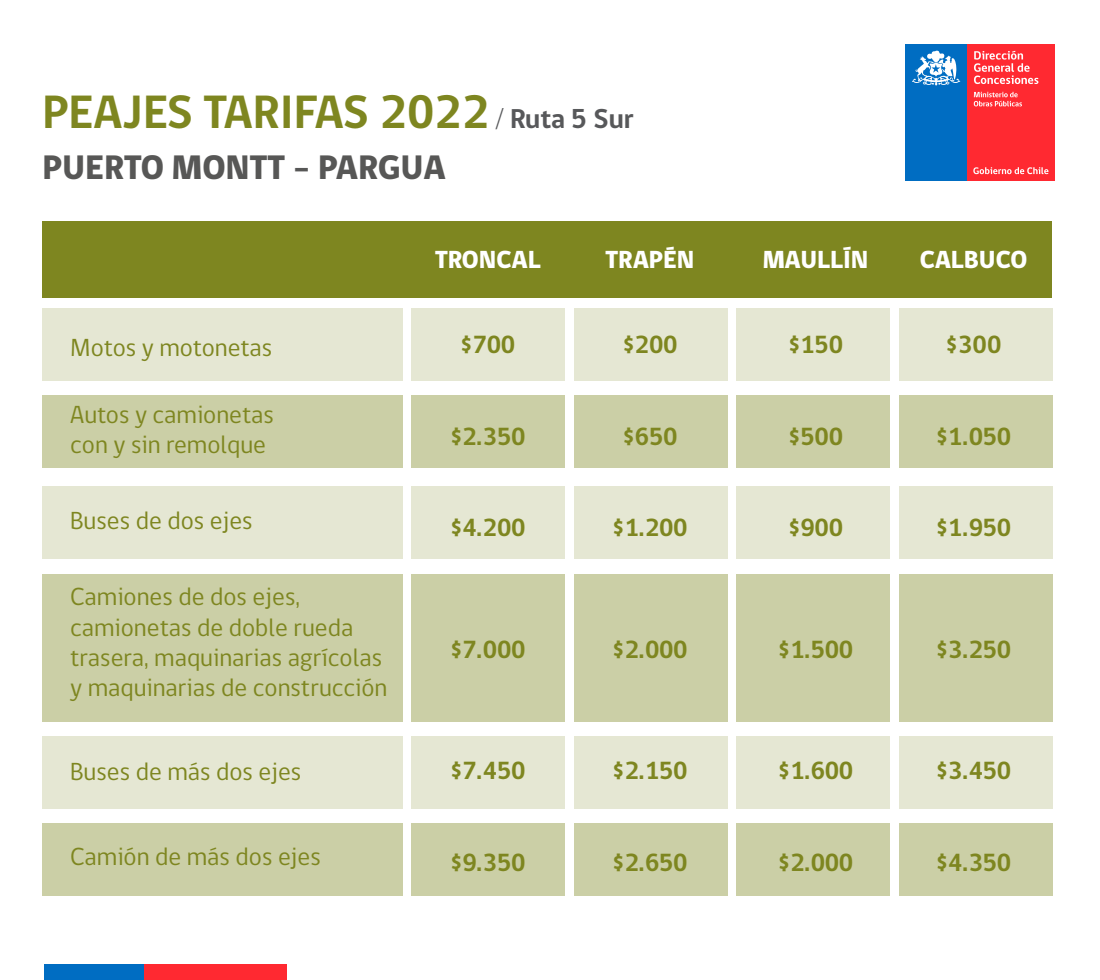
<style>
.page{position:relative;width:1100px;height:980px;background:#fff}
.page>*{position:absolute;margin:0;border:0;box-sizing:border-box;transform-origin:0 0}
.t1{font:700 48px "gob CL";color:#7e8620}
.t2{font:800 35px "gob CL";color:#575756}
.t3{font:25.4px/30.4px "gob CL";color:#7e8620}
.t4{font:700 25.4px "gob CL";letter-spacing:-.015em;color:#7e8620}
.t5{font:800 25.4px "gob CL";color:#fff}
.s1{font-size:28px;color:#57585a}
</style>
<div class="page">
<div style="left:899px;top:309px;width:154px;height:72px;background:#e5e7d3"></div>
<div style="left:899px;top:395px;width:154px;height:73px;background:#cbcfa6"></div>
<div style="left:899px;top:486px;width:154px;height:73px;background:#e5e7d3"></div>
<div style="left:899px;top:574px;width:154px;height:147px;background:#cbcfa6"></div>
<div style="left:899px;top:737px;width:154px;height:72px;background:#e5e7d3"></div>
<div style="left:899px;top:823px;width:154px;height:73px;background:#cbcfa6"></div>
<div style="left:736px;top:309px;width:154px;height:72px;background:#e5e7d3"></div>
<div style="left:736px;top:395px;width:154px;height:73px;background:#cbcfa6"></div>
<div style="left:736px;top:486px;width:154px;height:73px;background:#e5e7d3"></div>
<div style="left:736px;top:574px;width:154px;height:147px;background:#cbcfa6"></div>
<div style="left:736px;top:737px;width:154px;height:72px;background:#e5e7d3"></div>
<div style="left:736px;top:823px;width:154px;height:73px;background:#cbcfa6"></div>
<div style="left:574px;top:309px;width:154px;height:72px;background:#e5e7d3"></div>
<div style="left:574px;top:395px;width:154px;height:73px;background:#cbcfa6"></div>
<div style="left:574px;top:486px;width:154px;height:73px;background:#e5e7d3"></div>
<div style="left:574px;top:574px;width:154px;height:147px;background:#cbcfa6"></div>
<div style="left:574px;top:737px;width:154px;height:72px;background:#e5e7d3"></div>
<div style="left:574px;top:823px;width:154px;height:73px;background:#cbcfa6"></div>
<div style="left:411px;top:309px;width:154px;height:72px;background:#e5e7d3"></div>
<div style="left:411px;top:395px;width:154px;height:73px;background:#cbcfa6"></div>
<div style="left:411px;top:486px;width:154px;height:73px;background:#e5e7d3"></div>
<div style="left:411px;top:574px;width:154px;height:147px;background:#cbcfa6"></div>
<div style="left:411px;top:737px;width:154px;height:72px;background:#e5e7d3"></div>
<div style="left:411px;top:823px;width:154px;height:73px;background:#cbcfa6"></div>
<div style="left:42px;top:309px;width:361px;height:72px;background:#e5e7d3"></div>
<div style="left:42px;top:395px;width:361px;height:73px;background:#cbcfa6"></div>
<div style="left:42px;top:486px;width:361px;height:73px;background:#e5e7d3"></div>
<div style="left:42px;top:574px;width:361px;height:147px;background:#cbcfa6"></div>
<div style="left:42px;top:737px;width:361px;height:72px;background:#e5e7d3"></div>
<div style="left:42px;top:823px;width:361px;height:73px;background:#cbcfa6"></div>
<div style="left:42px;top:222px;width:1010px;height:76px;background:#7e8620"></div>
<div style="left:967px;top:44px;width:88px;height:137px;background:#ff2931"></div>
<div style="left:905px;top:44px;width:62px;height:137px;background:#006dc2"></div>
<svg style="left:912px;top:50px;width:48px;height:36px"></svg>
<svg style="left:973px;top:167px;width:75px;height:7px"></svg>
<svg style="left:974px;top:92px;width:48px;height:14px"></svg>
<svg style="left:974px;top:51px;width:64px;height:33px"></svg>
<div style="left:44px;top:965px;width:103px;height:15px;background:#006dc2"></div>
<div style="left:144px;top:965px;width:142px;height:15px;background:#ff2931"></div>
<h1 class="t1" style="left:42px;top:79px;width:593px">PEAJES TARIFAS 2022 <span class="s1">/ Ruta 5 Sur</span></h1>
<h2 class="t2" style="left:42px;top:144px;width:405px">PUERTO MONTT - PARGUA</h2>
<p class="t3" style="left:70px;top:333px;width:204px">Motos y motonetas</p>
<p class="t3" style="left:70px;top:400px;width:205px">Autos y camionetas con y sin remolque</p>
<p class="t3" style="left:70px;top:506px;width:184px">Buses de dos ejes</p>
<p class="t3" style="left:70px;top:582px;width:319px">Camiones de dos ejes, camionetas de doble rueda trasera, maquinarias agrícolas y maquinarias de construcción</p>
<p class="t3" style="left:70px;top:757px;width:233px">Buses de más dos ejes</p>
<p class="t3" style="left:70px;top:842px;width:252px">Camión de más dos ejes</p>
<p class="t5" style="left:435px;top:242px;width:107px">TRONCAL</p>
<p class="t5" style="left:606px;top:242px;width:90px">TRAPÉN</p>
<p class="t5" style="left:763px;top:242px;width:107px">MAULLÍN</p>
<p class="t5" style="left:920px;top:242px;width:109px">CALBUCO</p>
<p class="t4" style="left:460px;top:328px;width:57px">$700</p>
<p class="t4" style="left:622px;top:328px;width:57px">$200</p>
<p class="t4" style="left:788px;top:328px;width:57px">$150</p>
<p class="t4" style="left:946px;top:328px;width:57px">$300</p>
<p class="t4" style="left:450px;top:419px;width:77px">$2.350</p>
<p class="t4" style="left:622px;top:419px;width:57px">$650</p>
<p class="t4" style="left:788px;top:419px;width:57px">$500</p>
<p class="t4" style="left:936px;top:419px;width:77px">$1.050</p>
<p class="t4" style="left:450px;top:510px;width:77px">$4.200</p>
<p class="t4" style="left:612px;top:510px;width:77px">$1.200</p>
<p class="t4" style="left:788px;top:510px;width:57px">$900</p>
<p class="t4" style="left:936px;top:510px;width:77px">$1.950</p>
<p class="t4" style="left:450px;top:632px;width:77px">$7.000</p>
<p class="t4" style="left:612px;top:632px;width:77px">$2.000</p>
<p class="t4" style="left:778px;top:632px;width:77px">$1.500</p>
<p class="t4" style="left:936px;top:632px;width:77px">$3.250</p>
<p class="t4" style="left:450px;top:754px;width:77px">$7.450</p>
<p class="t4" style="left:612px;top:754px;width:77px">$2.150</p>
<p class="t4" style="left:778px;top:754px;width:77px">$1.600</p>
<p class="t4" style="left:936px;top:754px;width:77px">$3.450</p>
<p class="t4" style="left:450px;top:845px;width:77px">$9.350</p>
<p class="t4" style="left:612px;top:845px;width:77px">$2.650</p>
<p class="t4" style="left:778px;top:845px;width:77px">$2.000</p>
<p class="t4" style="left:936px;top:845px;width:77px">$4.350</p>
</div>
